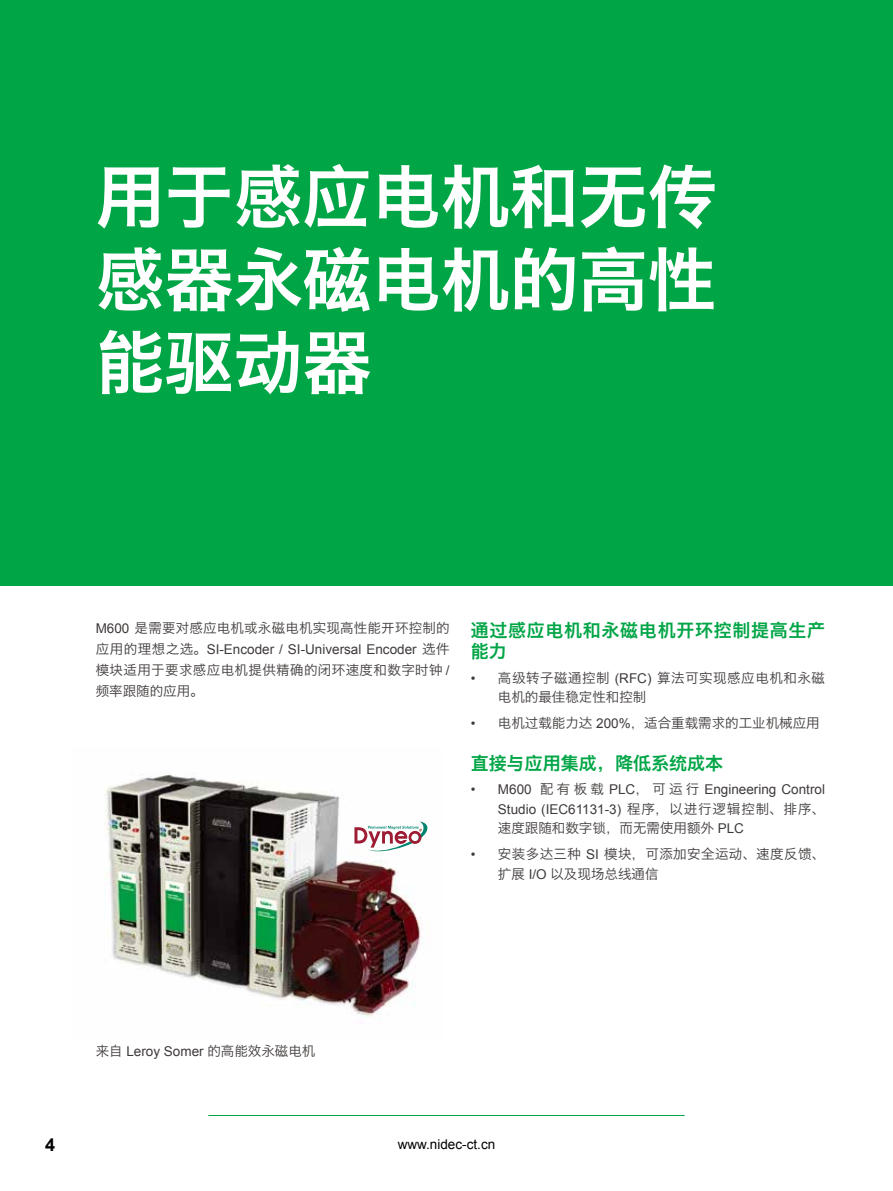
<style>
.page{position:relative;width:893px;height:1191px;background:#fff}
.page>*{position:absolute;margin:0;border:0;box-sizing:border-box;transform-origin:0 0}
.t1{font:69px/82.8px "Hiragino Sans GB W6";color:#fff;text-align:justify}
.t2{font:18px/21.6px "Hiragino Sans GB W6";letter-spacing:.035em;color:#00a546}
.t3{font:18px "Hiragino Sans GB W6";color:#00a546}
.t4{font:700 18px "Arial";color:#000}
.t5{font:13.5px/21px "Hiragino Sans GB W3";letter-spacing:.015em;color:#3e3a39}
.t6{font:13.5px/19.5px "Arial";color:#3e3a39;text-align:right}
.t7{font:13.5px/19.5px "Hiragino Sans GB W3";letter-spacing:.04em;color:#3e3a39}
.t8{font:13.5px "Arial";color:#000}
.s1{font-family:"Arial"}
.s2{font-family:"Hiragino Sans GB W3"}
</style>
<div class="page">
<hr style="left:208px;top:1115px;width:477px;height:1px;background:#00a546">
<div style="left:0;top:0;width:893px;height:585px;background:#00a546"></div>
<img style="left:104px;top:774px;width:319px;height:243px">
<svg style="left:354px;top:821px;width:74px;height:32px"></svg>
<h1 class="t1" style="left:96px;top:153px;width:623px">用于感应电机和无传感器永磁电机的高性能驱动器</h1>
<p class="t5" style="left:96px;top:617px;width:355px"><span class="s1">M600</span> 是需要对感应电机或永磁电机实现高性能开环控制的</p>
<p class="t6" style="left:96px;top:639px;width:356px"><span class="s2">应用的理想之选。</span>SI-Encoder / SI-Universal Encoder <span class="s2">选件</span></p>
<p class="t5" style="left:96px;top:659px;width:356px">模块适用于要求感应电机提供精确的闭环速度和数字时钟 <span class="s1">/</span>频率跟随的应用。</p>
<h2 class="t2" style="left:471px;top:618px;width:355px">通过感应电机和永磁电机开环控制提高生产能力</h2>
<p class="t7" style="left:498px;top:667px;width:328px;text-indent:-27px"><span class="s1">•</span> 高级转子磁通控制 <span class="s1">(RFC)</span> 算法可实现感应电机和永磁电机的最佳稳定性和控制</p>
<p class="t5" style="left:471px;top:712px;width:350px"><span class="s1">•</span> 电机过载能力达 <span class="s1">200%</span>，适合重载需求的工业机械应用</p>
<h2 class="t3" style="left:471px;top:751px;width:253px">直接与应用集成，降低系统成本</h2>
<p class="t6" style="left:471px;top:780px;width:356px">• M600 <span class="s2">配有板载</span> PLC<span class="s2">，可运行</span> Engineering Control<br>Studio (IEC61131-3) <span class="s2">程序，以进行逻辑控制、排序、</span></p>
<p class="t5" style="left:498px;top:817px;width:248px">速度跟随和数字锁，而无需使用额外 <span class="s1">PLC</span></p>
<p class="t5" style="left:498px;top:844px;width:329px;line-height:19.5px;text-indent:-27px"><span class="s1">•</span> 安装多达三种 <span class="s1">SI</span> 模块，可添加安全运动、速度反馈、扩展 <span class="s1">I/O</span> 以及现场总线通信</p>
<p class="t5" style="left:96px;top:1040px;width:221px">来自 <span class="s1">Leroy Somer</span> 的高能效永磁电机</p>
<h2 class="t4" style="left:45px;top:1133px;width:12px">4</h2>
<p class="t8" style="left:398px;top:1135px;width:99px">www.nidec-ct.cn</p>
</div>
